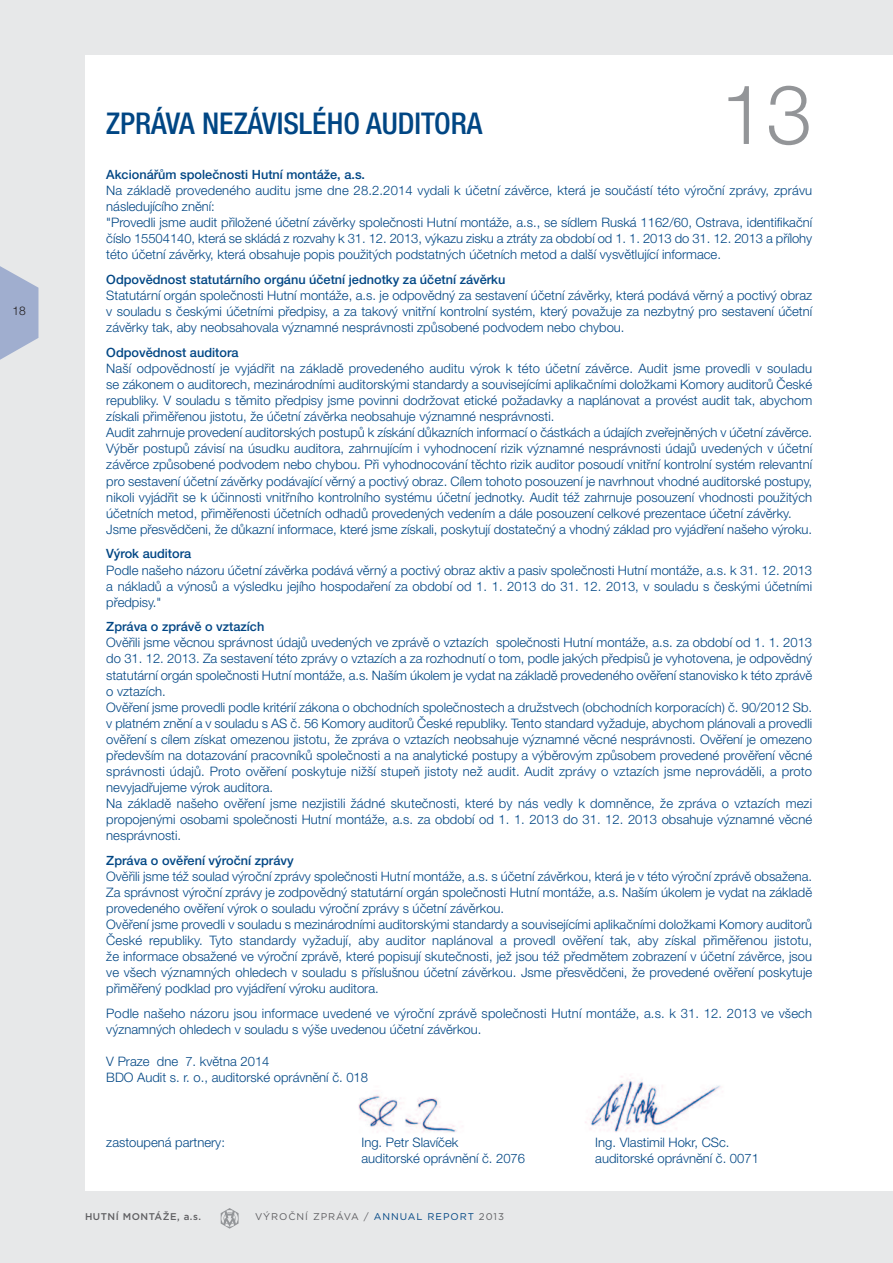
<style>
.page{position:relative;width:893px;height:1263px;background:#e7e8e9}
.page>*{position:absolute;margin:0;border:0;box-sizing:border-box;transform-origin:0 0}
.t1{font:300 82.5px "Helvetica Neue LT Pro";color:#939598}
.t2{font:500 condensed 30px "Helvetica Neue LT Pro";color:#004684}
.t3{font:300 13.05px/16px "Helvetica Neue LT Pro";color:#004684}
.t4{font:500 12.75px "Helvetica Neue LT Pro";color:#004684}
.t5{font:300 12px "Helvetica Neue LT Pro";color:#231f20}
.t6{font:9.75px "Gotham";letter-spacing:.1em;color:#5f5f62}
.t7{font:500 9.75px "Gotham";letter-spacing:.05em;color:#5f5f62}
.s1{color:#004684}
</style>
<div class="page">
<div style="left:85px;top:55px;width:808px;height:1136px;background:#fff"></div>
<svg style="left:221px;top:1208px;width:18px;height:21px"></svg>
<svg style="left:0;top:266px;width:38px;height:94px"></svg>
<img style="left:358px;top:1095px;width:99px;height:38px">
<img style="left:585px;top:1075px;width:136px;height:57px">
<p class="t5" style="left:12px;top:306px;width:15px">18</p>
<h2 class="t2" style="left:106px;top:113px;width:378px">ZPRÁVA NEZÁVISLÉHO AUDITORA</h2>
<h1 class="t1" style="left:720px;top:85px;width:93px">13</h1>
<p class="t4" style="left:106px;top:170px;width:260px">Akcionářům společnosti Hutní montáže, a.s.</p>
<p class="t3" style="left:106px;top:184px;width:707px">Na základě provedeného auditu jsme dne 28.2.2014 vydali k účetní závěrce, která je součástí této výroční zprávy, zprávu následujícího znění:<br>"Provedli jsme audit přiložené účetní závěrky společnosti Hutní montáže, a.s., se sídlem Ruská 1162/60, Ostrava, identifikační číslo 15504140, která se skládá z rozvahy k 31. 12. 2013, výkazu zisku a ztráty za období od 1. 1. 2013 do 31. 12. 2013 a přílohy této účetní závěrky, která obsahuje popis použitých podstatných účetních metod a další vysvětlující informace.</p>
<p class="t4" style="left:106px;top:275px;width:401px">odpovědnost statutárního orgánu účetní jednotky za účetní závěrku</p>
<p class="t3" style="left:106px;top:289px;width:707px;text-align:justify">Statutární orgán společnosti Hutní montáže, a.s. je odpovědný za sestavení účetní závěrky, která podává věrný a poctivý obraz v souladu s českými účetními předpisy, a za takový vnitřní kontrolní systém, který považuje za nezbytný pro sestavení účetní závěrky tak, aby neobsahovala významné nesprávnosti způsobené podvodem nebo chybou.</p>
<p class="t4" style="left:106px;top:348px;width:134px">odpovědnost auditora</p>
<p class="t3" style="left:106px;top:362px;width:707px">Naší odpovědností je vyjádřit na základě provedeného auditu výrok k této účetní závěrce. Audit jsme provedli v souladu se zákonem o auditorech, mezinárodními auditorskými standardy a souvisejícími aplikačními doložkami Komory auditorů České republiky. V souladu s těmito předpisy jsme povinni dodržovat etické požadavky a naplánovat a provést audit tak, abychom získali přiměřenou jistotu, že účetní závěrka neobsahuje významné nesprávnosti.<br>Audit zahrnuje provedení auditorských postupů k získání důkazních informací o částkách a údajích zveřejněných v účetní závěrce.<br>Výběr postupů závisí na úsudku auditora, zahrnujícím i vyhodnocení rizik významné nesprávnosti údajů uvedených v účetní závěrce způsobené podvodem nebo chybou. Při vyhodnocování těchto rizik auditor posoudí vnitřní kontrolní systém relevantní pro sestavení účetní závěrky podávající věrný a poctivý obraz. Cílem tohoto posouzení je navrhnout vhodné auditorské postupy, nikoli vyjádřit se k účinnosti vnitřního kontrolního systému účetní jednotky. Audit též zahrnuje posouzení vhodnosti použitých účetních metod, přiměřenosti účetních odhadů provedených vedením a dále posouzení celkové prezentace účetní závěrky.<br>Jsme přesvědčeni, že důkazní informace, které jsme získali, poskytují dostatečný a vhodný základ pro vyjádření našeho výroku.</p>
<p class="t4" style="left:106px;top:549px;width:87px">výrok auditora</p>
<p class="t3" style="left:106px;top:563px;width:707px;text-align:justify">Podle našeho názoru účetní závěrka podává věrný a poctivý obraz aktiv a pasiv společnosti Hutní montáže, a.s. k 31. 12. 2013 a nákladů a výnosů a výsledku jejího hospodaření za období od 1. 1. 2013 do 31. 12. 2013, v souladu s českými účetními předpisy."</p>
<p class="t4" style="left:106px;top:622px;width:160px">zpráva o zprávě o vztazích</p>
<p class="t3" style="left:106px;top:636px;width:707px">Ověřili jsme věcnou správnost údajů uvedených ve zprávě o vztazích společnosti Hutní montáže, a.s. za období od 1. 1. 2013 do 31. 12. 2013. Za sestavení této zprávy o vztazích a za rozhodnutí o tom, podle jakých předpisů je vyhotovena, je odpovědný statutární orgán společnosti Hutní montáže, a.s. Naším úkolem je vydat na základě provedeného ověření stanovisko k této zprávě o vztazích.<br>Ověření jsme provedli podle kritérií zákona o obchodních společnostech a družstvech (obchodních korporacích) č. 90/2012 Sb. v platném znění a v souladu s AS č. 56 Komory auditorů České republiky. Tento standard vyžaduje, abychom plánovali a provedli ověření s cílem získat omezenou jistotu, že zpráva o vztazích neobsahuje významné věcné nesprávnosti. Ověření je omezeno především na dotazování pracovníků společnosti a na analytické postupy a výběrovým způsobem provedené prověření věcné správnosti údajů. Proto ověření poskytuje nižší stupeň jistoty než audit. Audit zprávy o vztazích jsme neprováděli, a proto nevyjadřujeme výrok auditora.<br>Na základě našeho ověření jsme nezjistili žádné skutečnosti, které by nás vedly k domněnce, že zpráva o vztazích mezi propojenými osobami společnosti Hutní montáže, a.s. za období od 1. 1. 2013 do 31. 12. 2013 obsahuje významné věcné nesprávnosti.</p>
<p class="t4" style="left:106px;top:856px;width:189px">zpráva o ověření výroční zprávy</p>
<p class="t3" style="left:106px;top:869px;width:707px">Ověřili jsme též soulad výroční zprávy společnosti Hutní montáže, a.s. s účetní závěrkou, která je v této výroční zprávě obsažena.<br>Za správnost výroční zprávy je zodpovědný statutární orgán společnosti Hutní montáže, a.s. Naším úkolem je vydat na základě provedeného ověření výrok o souladu výroční zprávy s účetní závěrkou.<br>Ověření jsme provedli v souladu s mezinárodními auditorskými standardy a souvisejícími aplikačními doložkami Komory auditorů České republiky. Tyto standardy vyžadují, aby auditor naplánoval a provedl ověření tak, aby získal přiměřenou jistotu, že informace obsažené ve výroční zprávě, které popisují skutečnosti, jež jsou též předmětem zobrazení v účetní závěrce, jsou ve všech významných ohledech v souladu s příslušnou účetní závěrkou. Jsme přesvědčeni, že provedené ověření poskytuje přiměřený podklad pro vyjádření výroku auditora.</p>
<p class="t3" style="left:106px;top:1007px;width:707px">Podle našeho názoru jsou informace uvedené ve výroční zprávě společnosti Hutní montáže, a.s. k 31. 12. 2013 ve všech významných ohledech v souladu s výše uvedenou účetní závěrkou.</p>
<p class="t3" style="left:106px;top:1055px;width:263px">V Praze dne 7. května 2014<br>BDO Audit s. r. o., auditorské oprávnění č. 018</p>
<p class="t3" style="left:106px;top:1135px;width:120px">zastoupená partnery:</p>
<p class="t3" style="left:361px;top:1135px;width:98px">Ing. Petr Slavíček</p>
<p class="t3" style="left:595px;top:1135px;width:136px">Ing. Vlastimil Hokr, CSc.</p>
<p class="t3" style="left:361px;top:1151px;width:165px">auditorské oprávnění č. 2076</p>
<p class="t3" style="left:595px;top:1151px;width:165px">auditorské oprávnění č. 0071</p>
<p class="t7" style="left:85px;top:1213px;width:117px">HUTNÍ MONTÁŽE, a.s.</p>
<p class="t6" style="left:255px;top:1213px;width:250px">VÝROČNÍ ZPRÁVA / <span class="s1">ANNUAL REPORT</span> 2013</p>
</div>
